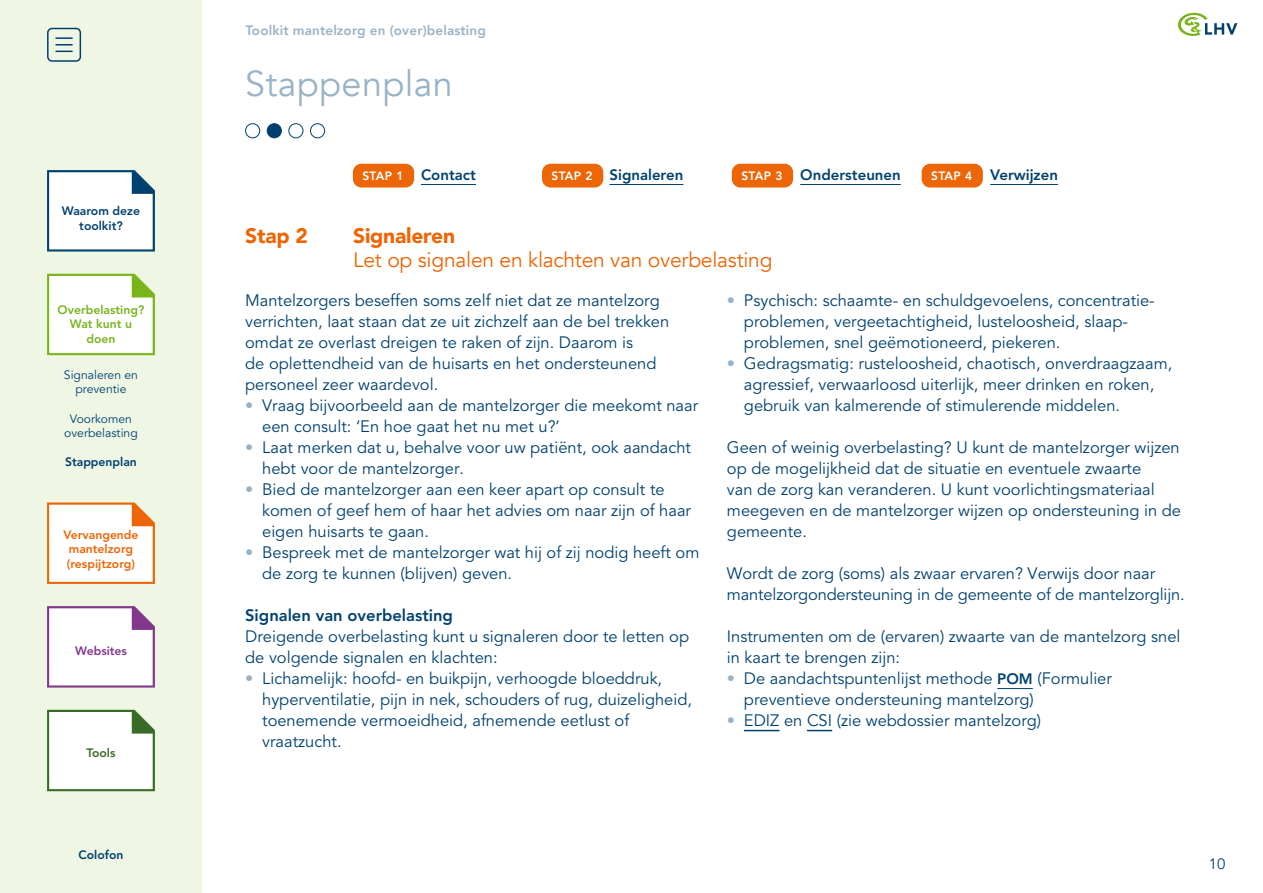
<style>
.page{position:relative;width:1263px;height:893px;background:#fff}
.page>*{position:absolute;margin:0;border:0;box-sizing:border-box;transform-origin:0 0}
.t1{font:36px "Avenir";letter-spacing:.01em;color:#99b3c6}
.t2{font:21px "Avenir";letter-spacing:-.01em;color:#ec6608}
.t3{font:900 21px "Avenir";letter-spacing:-.01em;color:#ec6608}
.t4{font:16.5px/21px "Avenir LT";color:#004170}
.t5{font:800 16.5px "Avenir LT";color:#004170}
.t6{font:800 15px "Avenir LT";color:#004170}
.t7{font:15px "Avenir";color:#004170}
.t8{font:800 13.5px "Avenir";letter-spacing:.01em;color:#99b3c6}
.t9{font:12.15px/14.5px "Avenir LT";color:#004170;text-align:center}
.t10{font:800 12.15px/14.5px "Avenir LT";color:#ec6608}
.t11{font:800 12.15px/14.5px "Avenir LT";color:#79b41d;text-align:center}
.t12{font:800 12.15px "Avenir LT";color:#004170}
.t13{font:800 12.15px/14.5px "Avenir LT";color:#004070;text-align:center}
.t14{font:800 12.15px "Avenir LT";color:#82368c}
.t15{font:800 12.15px "Avenir LT";color:#386b26}
.s1{font-size:12px;color:#fff}
.s2{color:#99b3c6}
.s3{font-weight:800;font-size:15px}
</style>
<div class="page">
<svg style="left:1178px;top:12px;width:59px;height:24px"></svg>
<hr style="left:997px;top:688px;width:36px;height:1px;background:#004170">
<hr style="left:744px;top:730px;width:35px;height:1px;background:#004170">
<svg style="left:807px;top:730px;width:25px;height:1px"></svg>
<div style="left:0;top:0;width:202px;height:893px;background:#eff6e4"></div>
<svg style="left:56px;top:37px;width:16px;height:15px"></svg>
<div style="left:47px;top:28px;width:34px;height:34px;border:2px solid #004070;border-radius:4px"></div>
<div style="left:245px;top:123px;width:15px;height:15px;border:1px solid #004170;border-radius:50%"></div>
<div style="left:288px;top:123px;width:15px;height:15px;border:1px solid #004170;border-radius:50%"></div>
<div style="left:267px;top:124px;width:14px;height:14px;background:#004070;border-radius:50%"></div>
<div style="left:267px;top:123px;width:15px;height:15px;border:1px solid #004170;border-radius:50%"></div>
<div style="left:310px;top:123px;width:15px;height:15px;border:1px solid #004170;border-radius:50%"></div>
<svg style="left:47px;top:502px;width:108px;height:82px;background:#fcece1"></svg>
<svg style="left:47px;top:274px;width:108px;height:81px;background:#eff6e4"></svg>
<svg style="left:47px;top:170px;width:108px;height:82px;background:#e0e8ed"></svg>
<svg style="left:47px;top:606px;width:108px;height:82px;background:#efe7f0"></svg>
<svg style="left:47px;top:710px;width:108px;height:81px;background:#e8eee5"></svg>
<div style="left:353px;top:164px;width:61px;height:24px;background:#ec6608;border-radius:9px"></div>
<hr style="left:421px;top:184px;width:55px;height:1px;background:#004170">
<div style="left:922px;top:164px;width:61px;height:24px;background:#ec6608;border-radius:9px"></div>
<hr style="left:990px;top:184px;width:68px;height:1px;background:#004170">
<div style="left:732px;top:164px;width:61px;height:24px;background:#ec6608;border-radius:9px"></div>
<hr style="left:800px;top:184px;width:101px;height:1px;background:#004170">
<div style="left:542px;top:164px;width:61px;height:24px;background:#ec6608;border-radius:9px"></div>
<hr style="left:609px;top:184px;width:74px;height:1px;background:#004170">
<p class="t13" style="left:62px;top:204px;width:80px">Waarom deze toolkit?</p>
<p class="t11" style="left:58px;top:302px;width:88px">Overbelasting?<br>Wat kunt u doen</p>
<p class="t9" style="left:64px;top:368px;width:76px">Signaleren en preventie</p>
<p class="t9" style="left:64px;top:411px;width:75px">Voorkomen overbelasting</p>
<p class="t12" style="left:65px;top:455px;width:73px">Stappenplan</p>
<p class="t10" style="left:63px;top:527px;width:77px">Vervangende mantelzorg (respijtzorg)</p>
<p class="t14" style="left:75px;top:643px;width:53px">Websites</p>
<p class="t15" style="left:86px;top:746px;width:31px">Tools</p>
<p class="t12" style="left:79px;top:848px;width:46px">Colofon</p>
<p class="t8" style="left:246px;top:20px;width:242px">Toolkit mantelzorg en (over)belasting</p>
<h1 class="t1" style="left:245px;top:62px;width:209px">Stappenplan</h1>
<p class="t6" style="left:362px;top:166px;width:115px"><span class="s1">STAP 1</span> Contact</p>
<p class="t6" style="left:551px;top:166px;width:133px"><span class="s1">STAP 2</span> Signaleren</p>
<p class="t6" style="left:741px;top:166px;width:161px"><span class="s1">STAP 3</span> Ondersteunen</p>
<p class="t6" style="left:931px;top:166px;width:128px"><span class="s1">STAP 4</span> Verwijzen</p>
<p class="t3" style="left:245px;top:218px;width:64px">Stap 2</p>
<p class="t3" style="left:353px;top:218px;width:103px">Signaleren</p>
<p class="t2" style="left:353px;top:247px;width:421px">Let op signalen en klachten van overbelasting</p>
<p class="t4" style="left:245px;top:290px;width:426px">Mantelzorgers beseffen soms zelf niet dat ze mantelzorg verrichten, laat staan dat ze uit zichzelf aan de bel trekken omdat ze overlast dreigen te raken of zijn. Daarom is<br>de oplettendheid van de huisarts en het ondersteunend personeel zeer waardevol.</p>
<p class="t4" style="left:262px;top:395px;width:438px;text-indent:-17px"><span class="s2">•</span> Vraag bijvoorbeeld aan de mantelzorger die meekomt naar een consult: ‘En hoe gaat het nu met u?’</p>
<p class="t4" style="left:262px;top:437px;width:430px;text-indent:-17px"><span class="s2">•</span> Laat merken dat u, behalve voor uw patiënt, ook aandacht hebt voor de mantelzorger.</p>
<p class="t4" style="left:262px;top:479px;width:430px;text-indent:-17px"><span class="s2">•</span> Bied de mantelzorger aan een keer apart op consult te komen of geef hem of haar het advies om naar zijn of haar eigen huisarts te gaan.</p>
<p class="t4" style="left:262px;top:542px;width:439px;text-indent:-17px"><span class="s2">•</span> Bespreek met de mantelzorger wat hij of zij nodig heeft om de zorg te kunnen (blijven) geven.</p>
<p class="t5" style="left:245px;top:606px;width:209px">Signalen van overbelasting</p>
<p class="t4" style="left:245px;top:626px;width:445px">Dreigende overbelasting kunt u signaleren door te letten op de volgende signalen en klachten:</p>
<p class="t4" style="left:262px;top:668px;width:431px;text-indent:-17px"><span class="s2">•</span> Lichamelijk: hoofd- en buikpijn, verhoogde bloeddruk, hyperventilatie, pijn in nek, schouders of rug, duizeligheid, toenemende vermoeidheid, afnemende eetlust of vraatzucht.</p>
<p class="t4" style="left:744px;top:290px;width:412px;text-indent:-17px"><span class="s2">•</span> Psychisch: schaamte- en schuldgevoelens, concentratie&shy;problemen, vergeetachtigheid, lusteloosheid, slaap&shy;problemen, snel geëmotioneerd, piekeren.</p>
<p class="t4" style="left:744px;top:353px;width:430px;text-indent:-17px"><span class="s2">•</span> Gedragsmatig: rusteloosheid, chaotisch, onverdraagzaam, agressief, verwaarloosd uiterlijk, meer drinken en roken, gebruik van kalmerende of stimulerende middelen.</p>
<p class="t4" style="left:727px;top:437px;width:456px">Geen of weinig overbelasting? U kunt de mantelzorger wijzen op de mogelijkheid dat de situatie en eventuele zwaarte<br>van de zorg kan veranderen. U kunt voorlichtingsmateriaal meegeven en de mantelzorger wijzen op ondersteuning in de gemeente.</p>
<p class="t4" style="left:727px;top:563px;width:459px">Wordt de zorg (soms) als zwaar ervaren? Verwijs door naar mantelzorgondersteuning in de gemeente of de mantelzorglijn.</p>
<p class="t4" style="left:727px;top:626px;width:455px">Instrumenten om de (ervaren) zwaarte van de mantelzorg snel in kaart te brengen zijn:</p>
<p class="t4" style="left:744px;top:668px;width:369px;text-indent:-17px"><span class="s2">•</span> De aandachtspuntenlijst methode <span class="s3">POM</span> (Formulier preventieve ondersteuning mantelzorg)</p>
<p class="t4" style="left:727px;top:710px;width:316px"><span class="s2">•</span> EDIZ en CSI (zie webdossier mantelzorg)</p>
<p class="t7" style="left:1209px;top:855px;width:18px">10</p>
</div>
